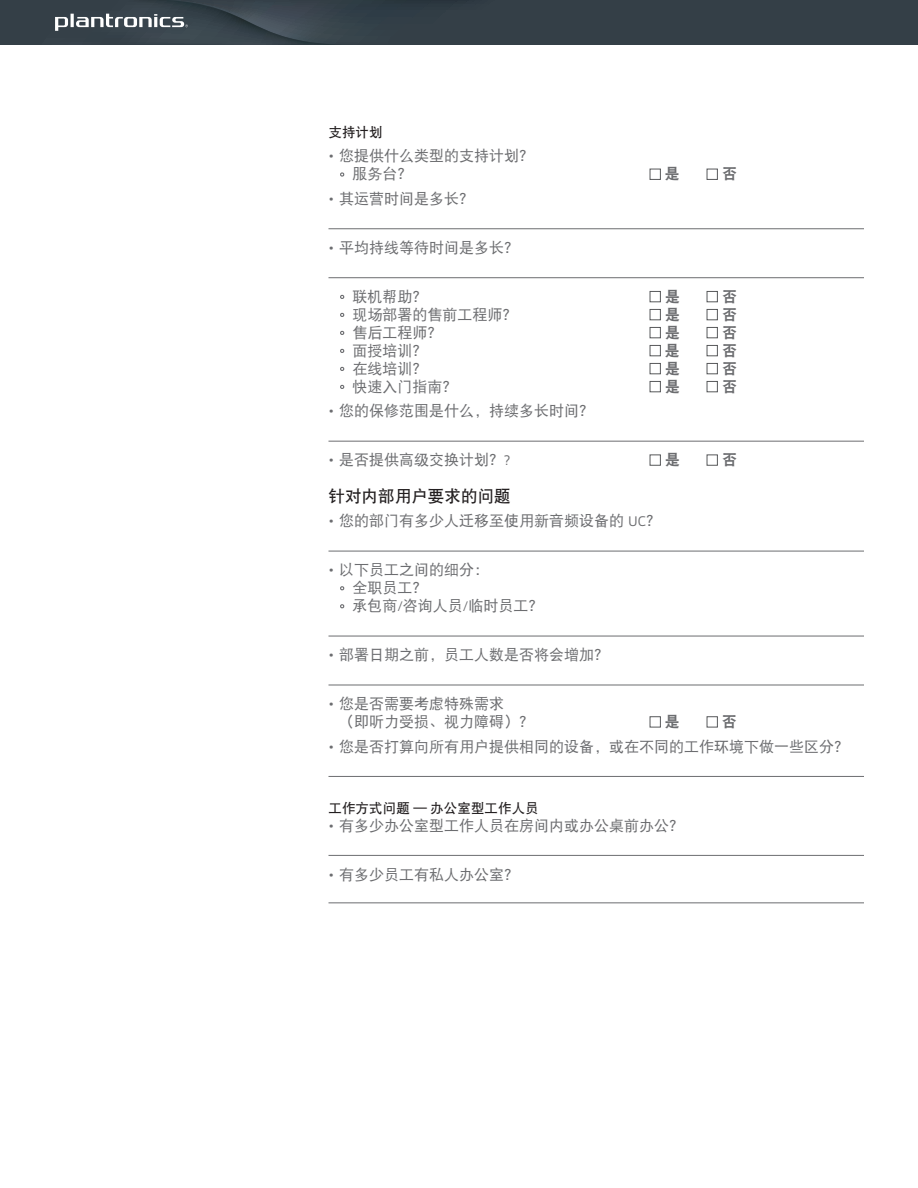
<style>
.page{position:relative;width:918px;height:1188px;background:#fff}
.page>*{position:absolute;margin:0;border:0;box-sizing:border-box;transform-origin:0 0}
.Subhead{font:16.5px "DFP Hei W7";letter-spacing:.005em;color:#231f20}
.Question{font:15px/18px "DFP Hei W5";color:#6c6d70}
.Question-2{font:15px "DFP Hei W9";color:#6c6d70}
.Subhead-2{font:13.5px "DFP Hei W7";letter-spacing:.005em;color:#231f20}
.Question-3{font:13.5px "DFP Hei W7";color:#231f20}
.s1{font-family:"Gesta"}
</style>
<div class="page">
<hr style="left:328px;top:228px;width:536px;height:1px;background:#6c6d70">
<hr style="left:328px;top:277px;width:536px;height:1px;background:#6c6d70">
<hr style="left:328px;top:441px;width:536px;height:1px;background:#6c6d70">
<hr style="left:328px;top:551px;width:536px;height:1px;background:#6c6d70">
<hr style="left:328px;top:636px;width:536px;height:1px;background:#6c6d70">
<hr style="left:328px;top:685px;width:536px;height:1px;background:#6c6d70">
<hr style="left:328px;top:776px;width:536px;height:1px;background:#6c6d70">
<hr style="left:328px;top:855px;width:536px;height:1px;background:#6c6d70">
<hr style="left:328px;top:902px;width:536px;height:1px;background:#6c6d70">
<svg style="left:340px;top:172px;width:4px;height:5px"></svg>
<div style="left:650px;top:169px;width:11px;height:11px;border:1px solid #57585a"></div>
<div style="left:707px;top:169px;width:11px;height:11px;border:1px solid #57585a"></div>
<svg style="left:340px;top:295px;width:4px;height:4px"></svg>
<div style="left:650px;top:291px;width:11px;height:11px;border:1px solid #57585a"></div>
<div style="left:707px;top:291px;width:11px;height:11px;border:1px solid #57585a"></div>
<svg style="left:340px;top:313px;width:4px;height:4px"></svg>
<div style="left:650px;top:309px;width:11px;height:11px;border:1px solid #57585a"></div>
<div style="left:707px;top:309px;width:11px;height:11px;border:1px solid #57585a"></div>
<svg style="left:340px;top:331px;width:4px;height:4px"></svg>
<div style="left:650px;top:327px;width:11px;height:11px;border:1px solid #57585a"></div>
<div style="left:707px;top:327px;width:11px;height:11px;border:1px solid #57585a"></div>
<svg style="left:340px;top:349px;width:4px;height:4px"></svg>
<div style="left:650px;top:345px;width:11px;height:11px;border:1px solid #57585a"></div>
<div style="left:707px;top:345px;width:11px;height:11px;border:1px solid #57585a"></div>
<svg style="left:340px;top:367px;width:4px;height:4px"></svg>
<div style="left:650px;top:363px;width:11px;height:11px;border:1px solid #57585a"></div>
<div style="left:707px;top:363px;width:11px;height:11px;border:1px solid #57585a"></div>
<svg style="left:340px;top:385px;width:4px;height:4px"></svg>
<div style="left:650px;top:381px;width:11px;height:11px;border:1px solid #57585a"></div>
<div style="left:707px;top:381px;width:11px;height:11px;border:1px solid #57585a"></div>
<div style="left:650px;top:455px;width:11px;height:11px;border:1px solid #57585a"></div>
<div style="left:707px;top:455px;width:11px;height:11px;border:1px solid #57585a"></div>
<svg style="left:340px;top:586px;width:4px;height:4px"></svg>
<svg style="left:340px;top:604px;width:4px;height:4px"></svg>
<div style="left:650px;top:716px;width:11px;height:11px;border:1px solid #57585a"></div>
<div style="left:707px;top:716px;width:11px;height:11px;border:1px solid #57585a"></div>
<svg style="left:0;top:0;width:918px;height:45px;background:#38434b"></svg>
<p class="Question-3" style="left:328px;top:125px;width:55px">支持计划</p>
<p class="Question" style="left:352px;top:147px;width:183px;text-indent:-24px"><span class="s1">•</span> 您提供什么类型的支持计划？服务台？</p>
<p class="Question-2" style="left:665px;top:166px;width:16px">是</p>
<p class="Question-2" style="left:722px;top:166px;width:16px">否</p>
<p class="Question" style="left:328px;top:189px;width:147px"><span class="s1">•</span> 其运营时间是多长？</p>
<p class="Question" style="left:328px;top:238px;width:192px"><span class="s1">•</span> 平均持线等待时间是多长？</p>
<p class="Question" style="left:352px;top:287px;width:77px">联机帮助？</p>
<p class="Question-2" style="left:665px;top:288px;width:16px">是</p>
<p class="Question-2" style="left:722px;top:288px;width:16px">否</p>
<p class="Question" style="left:352px;top:305px;width:167px">现场部署的售前工程师？</p>
<p class="Question-2" style="left:665px;top:306px;width:16px">是</p>
<p class="Question-2" style="left:722px;top:306px;width:16px">否</p>
<p class="Question" style="left:352px;top:323px;width:92px">售后工程师？</p>
<p class="Question-2" style="left:665px;top:324px;width:16px">是</p>
<p class="Question-2" style="left:722px;top:324px;width:16px">否</p>
<p class="Question" style="left:352px;top:341px;width:77px">面授培训？</p>
<p class="Question-2" style="left:665px;top:342px;width:16px">是</p>
<p class="Question-2" style="left:722px;top:342px;width:16px">否</p>
<p class="Question" style="left:352px;top:359px;width:77px">在线培训？</p>
<p class="Question-2" style="left:665px;top:360px;width:16px">是</p>
<p class="Question-2" style="left:722px;top:360px;width:16px">否</p>
<p class="Question" style="left:352px;top:377px;width:107px">快速入门指南？</p>
<p class="Question-2" style="left:665px;top:378px;width:16px">是</p>
<p class="Question-2" style="left:722px;top:378px;width:16px">否</p>
<p class="Question" style="left:328px;top:402px;width:267px"><span class="s1">•</span> 您的保修范围是什么，持续多长时间？</p>
<p class="Question" style="left:328px;top:451px;width:184px"><span class="s1">•</span> 是否提供高级交换计划？<span class="s1">?</span></p>
<p class="Question-2" style="left:665px;top:452px;width:16px">是</p>
<p class="Question-2" style="left:722px;top:452px;width:16px">否</p>
<p class="Subhead" style="left:328px;top:487px;width:184px">针对内部用户要求的问题</p>
<p class="Question" style="left:328px;top:512px;width:334px"><span class="s1">•</span> 您的部门有多少人迁移至使用新音频设备的 <span class="s1">UC</span>？</p>
<p class="Question" style="left:352px;top:561px;width:193px;text-indent:-24px"><span class="s1">•</span> 以下员工之间的细分：<br>全职员工？<br>承包商<span class="s1">/</span>咨询人员<span class="s1">/</span>临时员工？</p>
<p class="Question" style="left:328px;top:646px;width:282px"><span class="s1">•</span> 部署日期之前，员工人数是否将会增加？</p>
<p class="Question" style="left:339px;top:694px;width:197px;text-indent:-11px"><span class="s1">•</span> 您是否需要考虑特殊需求<br>（即听力受损、视力障碍）？</p>
<p class="Question-2" style="left:665px;top:714px;width:16px">是</p>
<p class="Question-2" style="left:722px;top:714px;width:16px">否</p>
<p class="Question" style="left:328px;top:737px;width:522px"><span class="s1">•</span> 您是否打算向所有用户提供相同的设备，或在不同的工作环境下做一些区分？</p>
<p class="Subhead-2" style="left:328px;top:800px;width:212px">工作方式问题 — 办公室型工作人员</p>
<p class="Question" style="left:328px;top:816px;width:357px"><span class="s1">•</span> 有多少办公室型工作人员在房间内或办公桌前办公？</p>
<p class="Question" style="left:328px;top:865px;width:192px"><span class="s1">•</span> 有多少员工有私人办公室？</p>
</div>
